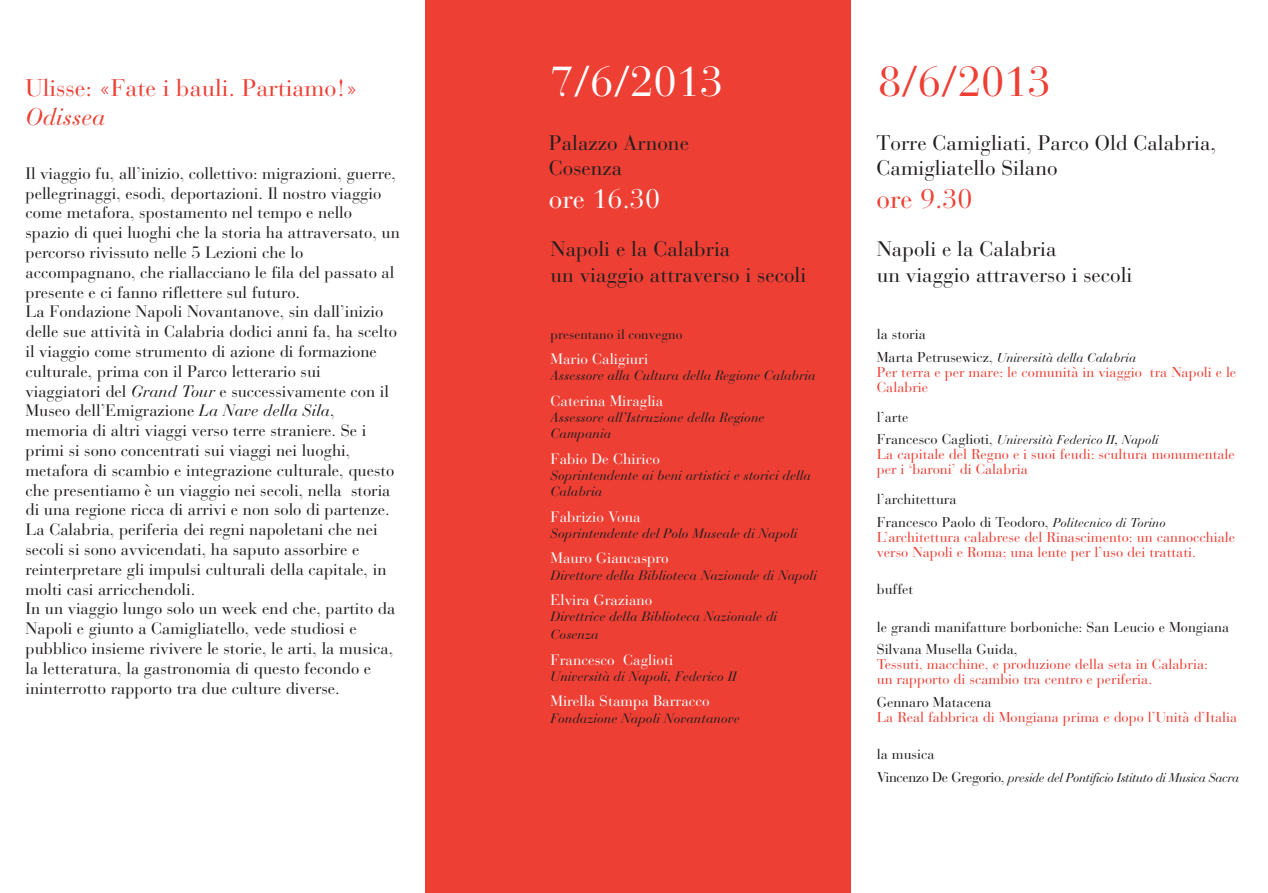
<style>
.page{position:relative;width:1268px;height:893px;background:#fff}
.page>*{position:absolute;margin:0;border:0;box-sizing:border-box;transform-origin:0 0}
.t1{font:42px "Bauer Bodoni";color:#fff}
.t2{font:42px "Bauer Bodoni";color:#ee3f34}
.t3{font:27px "Bauer Bodoni";color:#fff}
.t4{font:27px "Bauer Bodoni";color:#ee3f34}
.t5{font:24px "Bauer Bodoni";color:#ee3f34}
.t6{font:italic 24px "Bauer Bodoni";color:#ee3f34}
.t7{font:21px/25.2px "Bauer Bodoni";color:#231f20}
.t8{font:16.5px/19.8px "Bauer Bodoni";color:#231f20}
.t9{font:15px "Bauer Bodoni";color:#fff}
.t10{font:14.25px/15px "Bauer Bodoni";color:#ee3f34}
.t11{font:14.25px/22.5px "Bauer Bodoni";color:#231f20}
.t12{font:italic 13.5px/16.2px "Bauer Bodoni";color:#231f20}
.t13{font:13.5px "Bauer Bodoni";color:#231f20}
.t14{font:italic 12.75px "Bauer Bodoni";color:#231f20}
.t15{font:italic 12.75px "Bauer Bodoni";letter-spacing:-.03em;color:#231f20}
.s1{font-style:italic}
.s2{font-style:normal;font-size:14.25px}
.s3{font-style:italic;font-size:12.75px}
</style>
<div class="page">
<div style="left:425px;top:0;width:425px;height:893px;background:#ee3f34"></div>
<h3 class="t5" style="left:26px;top:73px;width:334px">Ulisse: «Fate i bauli. Partiamo!»</h3>
<h3 class="t6" style="left:26px;top:102px;width:82px">Odissea</h3>
<p class="t8" style="left:26px;top:163px;width:376px">Il viaggio fu, all’inizio, collettivo: migrazioni, guerre, pellegrinaggi, esodi, deportazioni. Il nostro viaggio come metafora, spostamento nel tempo e nello spazio di quei luoghi che la storia ha attraversato, un percorso rivissuto nelle 5 Lezioni che lo accompagnano, che riallacciano le fila del passato al presente e ci fanno riflettere sul futuro.<br>La Fondazione Napoli Novantanove, sin dall’inizio delle sue attività in Calabria dodici anni fa, ha scelto il viaggio come strumento di azione di formazione culturale, prima con il Parco letterario sui viaggiatori del <span class="s1">Grand Tour</span> e successivamente con il Museo dell’Emigrazione <span class="s1">La Nave della Sila</span>, memoria di altri viaggi verso terre straniere. Se i primi si sono concentrati sui viaggi nei luoghi, metafora di scambio e integrazione culturale, questo che presentiamo è un viaggio nei secoli, nella storia di una regione ricca di arrivi e non solo di partenze.<br>La Calabria, periferia dei regni napoletani che nei secoli si sono avvicendati, ha saputo assorbire e reinterpretare gli impulsi culturali della capitale, in molti casi arricchendoli.<br>In un viaggio lungo solo un week end che, partito da Napoli e giunto a Camigliatello, vede studiosi e pubblico insieme rivivere le storie, le arti, la musica, la letteratura, la gastronomia di questo fecondo e ininterrotto rapporto tra due culture diverse.</p>
<h1 class="t1" style="left:550px;top:56px;width:174px">7/6/2013</h1>
<p class="t7" style="left:549px;top:131px;width:142px">Palazzo Arnone<br>Cosenza</p>
<h2 class="t3" style="left:549px;top:182px;width:113px">ore 16.30</h2>
<p class="t7" style="left:550px;top:237px;width:257px">Napoli e la Calabria<br>un viaggio attraverso i secoli</p>
<p class="t13" style="left:550px;top:326px;width:133px">presentano il convegno</p>
<p class="t9" style="left:550px;top:350px;width:99px">Mario Caligiuri</p>
<p class="t12" style="left:550px;top:368px;width:266px">Assessore alla Cultura della Regione Calabria</p>
<p class="t9" style="left:550px;top:392px;width:114px">Caterina Miraglia</p>
<p class="t12" style="left:550px;top:409px;width:215px">Assessore all’Istruzione della Regione<br>Campania</p>
<p class="t9" style="left:550px;top:450px;width:111px">Fabio De Chirico</p>
<p class="t12" style="left:550px;top:467px;width:262px">Soprintendente ai beni artistici e storici della<br>Calabria</p>
<p class="t9" style="left:550px;top:508px;width:92px">Fabrizio Vona</p>
<p class="t12" style="left:550px;top:525px;width:248px">Soprintendente del Polo Museale di Napoli</p>
<p class="t9" style="left:550px;top:549px;width:120px">Mauro Giancaspro</p>
<p class="t12" style="left:550px;top:567px;width:268px">Direttore della Biblioteca Nazionale di Napoli</p>
<p class="t9" style="left:550px;top:591px;width:103px">Elvira Graziano</p>
<p class="t12" style="left:550px;top:608px;width:228px;line-height:18px">Direttrice della Biblioteca Nazionale di<br>Cosenza</p>
<p class="t9" style="left:550px;top:651px;width:124px">Francesco Caglioti</p>
<p class="t12" style="left:550px;top:668px;width:188px">Università di Napoli, Federico II</p>
<p class="t9" style="left:550px;top:692px;width:161px">Mirella Stampa Barracco</p>
<p class="t12" style="left:550px;top:710px;width:191px">Fondazione Napoli Novantanove</p>
<h1 class="t2" style="left:878px;top:56px;width:174px">8/6/2013</h1>
<p class="t7" style="left:876px;top:131px;width:341px">Torre Camigliati, Parco Old Calabria,<br>Camigliatello Silano</p>
<h2 class="t4" style="left:876px;top:182px;width:98px">ore 9.30</h2>
<p class="t7" style="left:876px;top:237px;width:257px">Napoli e la Calabria<br>un viaggio attraverso i secoli</p>
<p class="t11" style="left:876px;top:323px;width:51px">la storia</p>
<p class="t14" style="left:876px;top:350px;width:261px"><span class="s2">Marta Petrusewicz,</span> Università della Calabria</p>
<p class="t10" style="left:876px;top:364px;width:361px">Per terra e per mare: le comunità in viaggio tra Napoli e le<br>Calabrie</p>
<p class="t11" style="left:876px;top:406px;width:33px">l’arte</p>
<p class="t14" style="left:876px;top:432px;width:283px"><span class="s2">Francesco Caglioti,</span> Università Federico II, Napoli</p>
<p class="t10" style="left:876px;top:447px;width:359px">La capitale del Regno e i suoi feudi: scultura monumentale per i ‘baroni’ di Calabria</p>
<p class="t11" style="left:876px;top:488px;width:290px">l’architettura<br>Francesco Paolo di Teodoro, <span class="s3">Politecnico di Torino</span></p>
<p class="t10" style="left:876px;top:529px;width:360px">L’architettura calabrese del Rinascimento: un cannocchiale verso Napoli e Roma; una lente per l’uso dei trattati.</p>
<p class="t11" style="left:876px;top:578px;width:38px">buffet</p>
<p class="t11" style="left:876px;top:616px;width:354px">le grandi manifatture borboniche: San Leucio e Mongiana<br>Silvana Musella Guida,</p>
<p class="t10" style="left:876px;top:657px;width:333px">Tessuti, macchine, e produzione della seta in Calabria: un rapporto di scambio tra centro e periferia.</p>
<p class="t11" style="left:876px;top:691px;width:116px">Gennaro Matacena</p>
<p class="t10" style="left:876px;top:710px;width:362px">La Real fabbrica di Mongiana prima e dopo l’Unità d’Italia</p>
<p class="t11" style="left:876px;top:743px;width:59px">la musica</p>
<p class="t15" style="left:876px;top:770px;width:364px"><span class="s2">Vincenzo De Gregorio,</span> preside del Pontificio Istituto di Musica Sacra</p>
</div>
